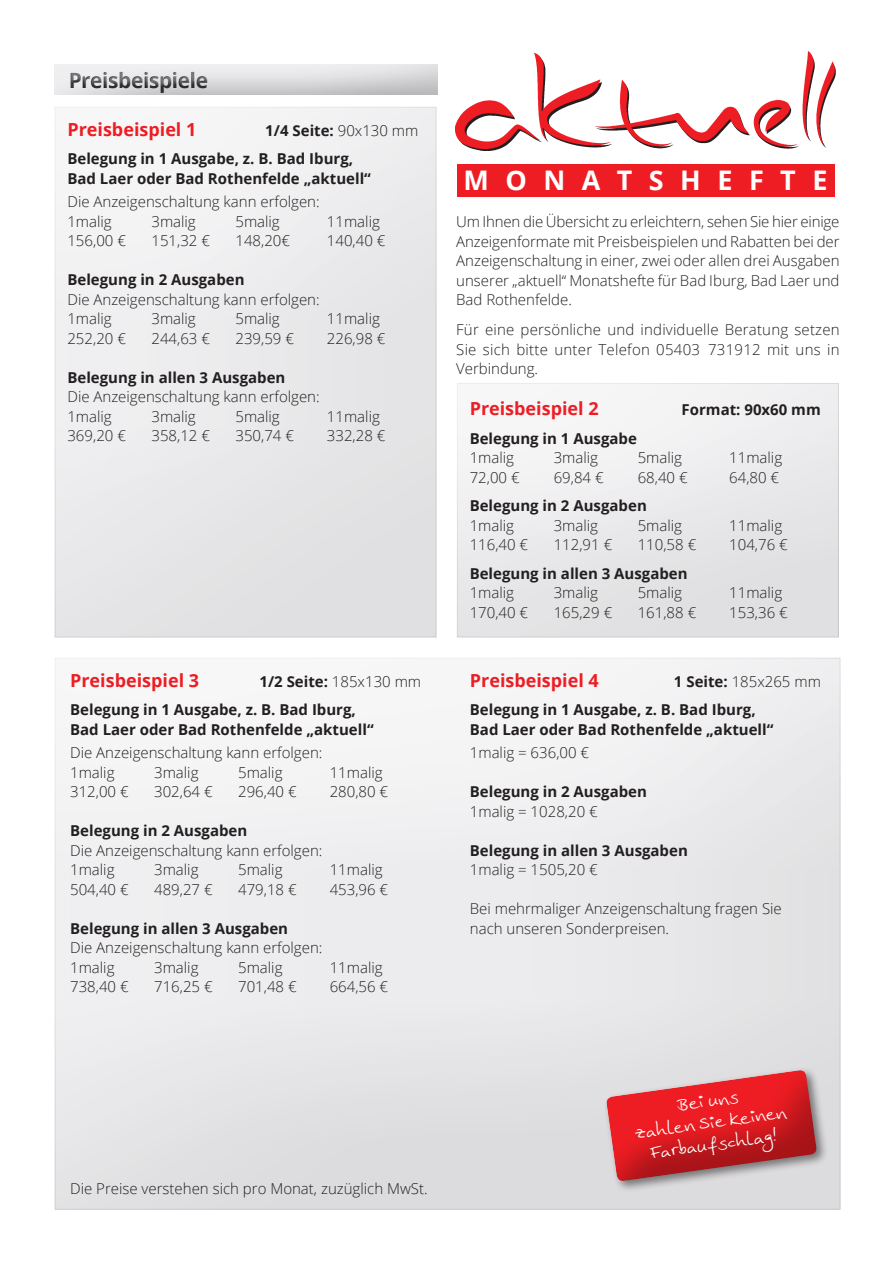
<style>
.page{position:relative;width:893px;height:1263px;background:#fff}
.page>*{position:absolute;margin:0;border:0;box-sizing:border-box;transform-origin:0 0}
.t1{font:700 27px "Open Sans";letter-spacing:.61em;color:#fff}
.t2{font:700 21px "Open Sans";letter-spacing:-.02em;color:#6c6d70}
.t3{font:700 18px "Open Sans";color:#ee1d23}
.t4{font:16.2px/21.8px "Anke Hand";color:#fff;text-align:center}
.t5{font:300 15px/19.5px "Open Sans";color:#231f20}
.t6{font:700 15px/28.5px "Open Sans";color:#231f20}
.s1{font-weight:300}
</style>
<div class="page">
<div style="left:54px;top:106px;width:385px;height:433px;background:#f4f4f5"></div>
<div style="left:54px;top:118px;width:385px;height:521px;background:#e9e9eb"></div>
<div style="left:54px;top:657px;width:787px;height:454px;background:#f6f6f7"></div>
<div style="left:54px;top:669px;width:787px;height:541px;background:#231f20;opacity:.08"></div>
<div style="left:456px;top:383px;width:385px;height:182px;background:#f5f5f6"></div>
<div style="left:456px;top:394px;width:385px;height:245px;background:#231f20;opacity:.06"></div>
<div style="left:457px;top:164px;width:378px;height:33px;background:#ee1d23"></div>
<img style="left:456px;top:52px;width:378px;height:97px">
<div style="left:54px;top:63px;width:384px;height:33px;background:#231f20;opacity:.75"></div>
<div style="left:54px;top:64px;width:367px;height:39px;background:#231f20;opacity:.75"></div>
<div style="left:60px;top:64px;width:156px;height:30px;background:#f0f0f1"></div>
<div style="left:61px;top:65px;width:157px;height:38px;background:#231f20;opacity:.66"></div>
<div style="left:603px;top:1066px;width:225px;height:127px;background:#231f20;opacity:.55"></div>
<svg style="left:605px;top:1068px;width:214px;height:116px;background:#d35155"></svg>
<h2 class="t2" style="left:69px;top:65px;width:141px">Preisbeispiele</h2>
<p class="t3" style="left:67px;top:116px;width:130px">Preisbeispiel 1</p>
<p class="t6" style="left:67px;top:116px;width:353px;text-indent:198px">1/4 Seite: <span class="s1">90x130 mm<br></span>Belegung in 1 Ausgabe, z. B. Bad Iburg,</p>
<p class="t6" style="left:67px;top:164px;width:305px">Bad Laer oder Bad Rothenfelde „aktuell“</p>
<p class="t5" style="left:67px;top:192px;width:254px">Die Anzeigenschaltung kann erfolgen:<br>1malig</p>
<p class="t5" style="left:151px;top:211px;width:46px">3malig</p>
<p class="t5" style="left:235px;top:211px;width:46px">5malig</p>
<p class="t5" style="left:327px;top:211px;width:54px">11malig</p>
<p class="t5" style="left:67px;top:231px;width:60px">156,00 €</p>
<p class="t5" style="left:151px;top:231px;width:60px">151,32 €</p>
<p class="t5" style="left:235px;top:231px;width:56px">148,20€</p>
<p class="t5" style="left:327px;top:231px;width:60px">140,40 €</p>
<p class="t6" style="left:67px;top:265px;width:179px">Belegung in 2 Ausgaben</p>
<p class="t5" style="left:67px;top:289px;width:254px">Die Anzeigenschaltung kann erfolgen:<br>1malig</p>
<p class="t5" style="left:151px;top:309px;width:46px">3malig</p>
<p class="t5" style="left:235px;top:309px;width:46px">5malig</p>
<p class="t5" style="left:327px;top:309px;width:54px">11malig</p>
<p class="t5" style="left:67px;top:328px;width:60px">252,20 €</p>
<p class="t5" style="left:151px;top:328px;width:60px">244,63 €</p>
<p class="t5" style="left:235px;top:328px;width:60px">239,59 €</p>
<p class="t5" style="left:327px;top:328px;width:60px">226,98 €</p>
<p class="t6" style="left:67px;top:363px;width:219px">Belegung in allen 3 Ausgaben</p>
<p class="t5" style="left:67px;top:387px;width:254px">Die Anzeigenschaltung kann erfolgen:<br>1malig</p>
<p class="t5" style="left:151px;top:406px;width:46px">3malig</p>
<p class="t5" style="left:235px;top:406px;width:46px">5malig</p>
<p class="t5" style="left:327px;top:406px;width:54px">11malig</p>
<p class="t5" style="left:67px;top:426px;width:60px">369,20 €</p>
<p class="t5" style="left:151px;top:426px;width:60px">358,12 €</p>
<p class="t5" style="left:235px;top:426px;width:60px">350,74 €</p>
<p class="t5" style="left:327px;top:426px;width:60px">332,28 €</p>
<p class="t3" style="left:70px;top:667px;width:130px">Preisbeispiel 3</p>
<p class="t6" style="left:70px;top:666px;width:353px;text-indent:189px">1/2 Seite: <span class="s1">185x130 mm<br></span>Belegung in 1 Ausgabe, z. B. Bad Iburg,</p>
<p class="t6" style="left:70px;top:714px;width:305px">Bad Laer oder Bad Rothenfelde „aktuell“</p>
<p class="t5" style="left:70px;top:743px;width:254px">Die Anzeigenschaltung kann erfolgen:<br>1malig</p>
<p class="t5" style="left:154px;top:762px;width:46px">3malig</p>
<p class="t5" style="left:238px;top:762px;width:46px">5malig</p>
<p class="t5" style="left:330px;top:762px;width:54px">11malig</p>
<p class="t5" style="left:70px;top:782px;width:60px">312,00 €</p>
<p class="t5" style="left:154px;top:782px;width:60px">302,64 €</p>
<p class="t5" style="left:238px;top:782px;width:60px">296,40 €</p>
<p class="t5" style="left:330px;top:782px;width:60px">280,80 €</p>
<p class="t6" style="left:70px;top:816px;width:179px">Belegung in 2 Ausgaben</p>
<p class="t5" style="left:70px;top:840px;width:254px">Die Anzeigenschaltung kann erfolgen:<br>1malig</p>
<p class="t5" style="left:154px;top:860px;width:46px">3malig</p>
<p class="t5" style="left:238px;top:860px;width:46px">5malig</p>
<p class="t5" style="left:330px;top:860px;width:54px">11malig</p>
<p class="t5" style="left:70px;top:879px;width:60px">504,40 €</p>
<p class="t5" style="left:154px;top:879px;width:60px">489,27 €</p>
<p class="t5" style="left:238px;top:879px;width:60px">479,18 €</p>
<p class="t5" style="left:330px;top:879px;width:60px">453,96 €</p>
<p class="t6" style="left:70px;top:914px;width:219px">Belegung in allen 3 Ausgaben</p>
<p class="t5" style="left:70px;top:938px;width:254px">Die Anzeigenschaltung kann erfolgen:<br>1malig</p>
<p class="t5" style="left:154px;top:957px;width:46px">3malig</p>
<p class="t5" style="left:238px;top:957px;width:46px">5malig</p>
<p class="t5" style="left:330px;top:957px;width:54px">11malig</p>
<p class="t5" style="left:70px;top:977px;width:60px">738,40 €</p>
<p class="t5" style="left:154px;top:977px;width:60px">716,25 €</p>
<p class="t5" style="left:238px;top:977px;width:60px">701,48 €</p>
<p class="t5" style="left:330px;top:977px;width:60px">664,56 €</p>
<h1 class="t1" style="left:463px;top:161px;width:366px">MONATSHEFTE</h1>
<p class="t5" style="left:456px;top:212px;width:385px;text-align:justify">Um Ihnen die Übersicht zu erleichtern, sehen Sie hier einige Anzeigenformate mit Preisbeispielen und Rabatten bei der Anzeigenschaltung in einer, zwei oder allen drei Ausgaben unserer „aktuell“ Monatshefte für Bad Iburg, Bad Laer und Bad Rothenfelde.</p>
<p class="t5" style="left:456px;top:320px;width:385px;text-align:justify">Für eine persönliche und individuelle Beratung setzen Sie sich bitte unter Telefon 05403 731912 mit uns in Verbindung.</p>
<p class="t3" style="left:470px;top:396px;width:130px">Preisbeispiel 2</p>
<p class="t6" style="left:682px;top:395px;width:141px">Format: 90x60 mm</p>
<p class="t6" style="left:470px;top:424px;width:169px">Belegung in 1 Ausgabe</p>
<p class="t5" style="left:470px;top:448px;width:46px">1malig</p>
<p class="t5" style="left:554px;top:448px;width:46px">3malig</p>
<p class="t5" style="left:638px;top:448px;width:46px">5malig</p>
<p class="t5" style="left:729px;top:448px;width:54px">11malig</p>
<p class="t5" style="left:470px;top:467px;width:51px">72,00 €</p>
<p class="t5" style="left:554px;top:467px;width:51px">69,84 €</p>
<p class="t5" style="left:638px;top:467px;width:51px">68,40 €</p>
<p class="t5" style="left:729px;top:467px;width:51px">64,80 €</p>
<p class="t6" style="left:470px;top:491px;width:179px">Belegung in 2 Ausgaben</p>
<p class="t5" style="left:470px;top:515px;width:46px">1malig</p>
<p class="t5" style="left:554px;top:515px;width:46px">3malig</p>
<p class="t5" style="left:638px;top:515px;width:46px">5malig</p>
<p class="t5" style="left:729px;top:515px;width:54px">11malig</p>
<p class="t5" style="left:470px;top:535px;width:60px">116,40 €</p>
<p class="t5" style="left:554px;top:535px;width:60px">112,91 €</p>
<p class="t5" style="left:638px;top:535px;width:60px">110,58 €</p>
<p class="t5" style="left:729px;top:535px;width:60px">104,76 €</p>
<p class="t6" style="left:470px;top:559px;width:219px">Belegung in allen 3 Ausgaben</p>
<p class="t5" style="left:470px;top:583px;width:46px">1malig</p>
<p class="t5" style="left:554px;top:583px;width:46px">3malig</p>
<p class="t5" style="left:638px;top:583px;width:46px">5malig</p>
<p class="t5" style="left:729px;top:583px;width:54px">11malig</p>
<p class="t5" style="left:470px;top:602px;width:60px">170,40 €</p>
<p class="t5" style="left:554px;top:602px;width:60px">165,29 €</p>
<p class="t5" style="left:638px;top:602px;width:60px">161,88 €</p>
<p class="t5" style="left:729px;top:602px;width:60px">153,36 €</p>
<p class="t3" style="left:470px;top:667px;width:130px">Preisbeispiel 4</p>
<p class="t6" style="left:470px;top:666px;width:353px;text-indent:204px">1 Seite: <span class="s1">185x265 mm<br></span>Belegung in 1 Ausgabe, z. B. Bad Iburg,</p>
<p class="t6" style="left:470px;top:714px;width:305px">Bad Laer oder Bad Rothenfelde „aktuell“</p>
<p class="t5" style="left:470px;top:743px;width:121px">1malig = 636,00 €</p>
<p class="t6" style="left:470px;top:777px;width:179px">Belegung in 2 Ausgaben</p>
<p class="t5" style="left:470px;top:801px;width:129px">1malig = 1028,20 €</p>
<p class="t6" style="left:470px;top:836px;width:219px">Belegung in allen 3 Ausgaben</p>
<p class="t5" style="left:470px;top:860px;width:129px">1malig = 1505,20 €</p>
<p class="t5" style="left:470px;top:899px;width:313px">Bei mehrmaliger Anzeigenschaltung fragen Sie nach unseren Sonderpreisen.</p>
<p class="t5" style="left:70px;top:1178px;width:359px">Die Preise verstehen sich pro Monat, zuzüglich MwSt.</p>
<p class="t4" style="left:631px;top:1100px;width:154px;rotate:-8deg">Bei uns<br>zahlen Sie keinen<br>Farbaufschlag!</p>
</div>
